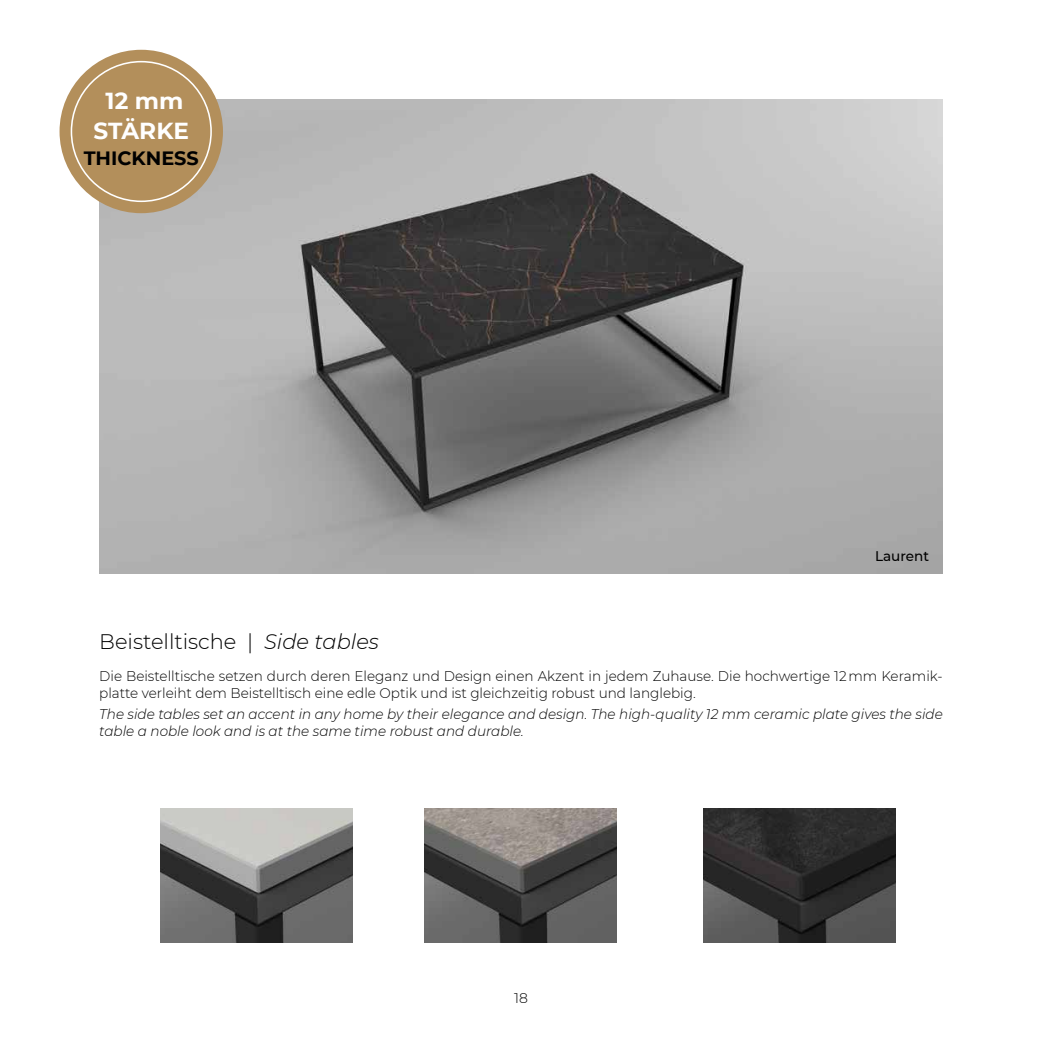
<style>
.page{position:relative;width:1042px;height:1042px;background:#fff}
.page>*{position:absolute;margin:0;border:0;box-sizing:border-box;transform-origin:0 0}
.t1{font:700 23.1px/29.8px "Montserrat";color:#fff;text-align:center}
.t2{font:300 21px "Montserrat";color:#000}
.t3{font:700 19.25px "Montserrat";color:#000}
.t4{font:300 14px/16.8px "Montserrat";color:#000}
.t5{font:italic 300 14px/16.8px "Montserrat";color:#000}
.t6{font:500 14px "Montserrat";color:#000}
.s1{font-style:italic}
</style>
<div class="page">
<img style="left:99px;top:99px;width:844px;height:475px">
<div style="left:60px;top:50px;width:163px;height:163px;background:#b38f5b;border-radius:50%"></div>
<img style="left:160px;top:809px;width:192px;height:134px">
<img style="left:425px;top:809px;width:192px;height:134px">
<img style="left:704px;top:809px;width:192px;height:134px">
<h1 class="t1" style="left:94px;top:85px;width:97px">12 mm<br>STÄRKE</h1>
<h3 class="t3" style="left:84px;top:144px;width:117px">THICKNESS</h3>
<p class="t6" style="left:875px;top:546px;width:56px">Laurent</p>
<h2 class="t2" style="left:99px;top:627px;width:281px">Beistelltische | <span class="s1">Side tables</span></h2>
<p class="t4" style="left:99px;top:667px;width:845px">Die Beistelltische setzen durch deren Eleganz und Design einen Akzent in jedem Zuhause. Die hochwertige 12 mm Keramik&shy;platte verleiht dem Beistelltisch eine edle Optik und ist gleichzeitig robust und langlebig.</p>
<p class="t5" style="left:99px;top:705px;width:845px">The side tables set an accent in any home by their elegance and design. The high-quality 12 mm ceramic plate gives the side table a noble look and is at the same time robust and durable.</p>
<p class="t4" style="left:514px;top:989px;width:15px">18</p>
</div>
